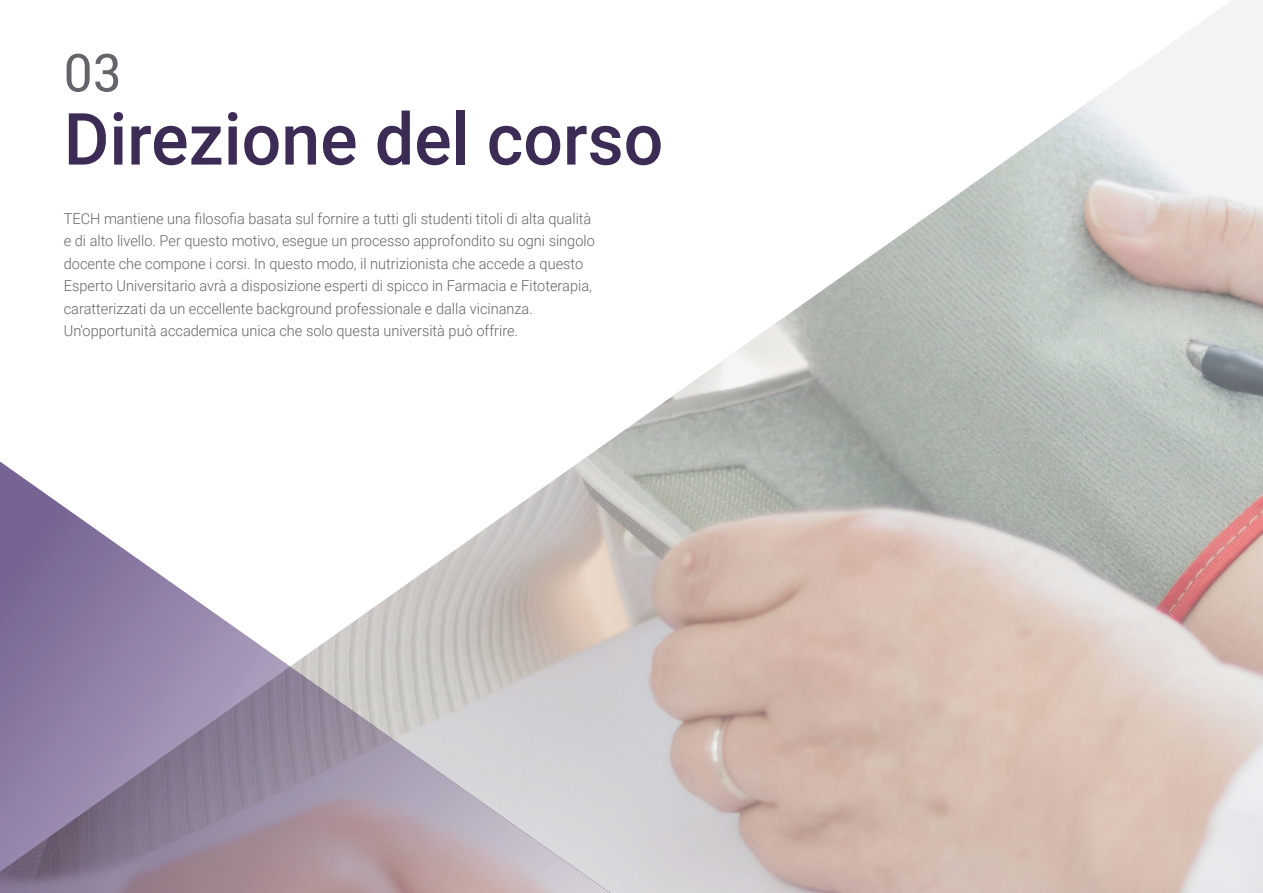
<style>
.page{position:relative;width:1263px;height:893px;background:#fff}
.page>*{position:absolute;margin:0;border:0;box-sizing:border-box;transform-origin:0 0}
.Portadilla{font:500 72px "Roboto";color:#3b2b55}
.t1{font:52.5px "Roboto";color:#63656a}
.t2{font:300 15px/22.5px "Roboto";color:#63656a}
</style>
<div class="page">
<img style="left:602px;top:0;width:661px;height:893px">
<svg style="left:0;top:446px;width:640px;height:447px"></svg>
<p class="t1" style="left:64px;top:36px;width:59px">03</p>
<p class="Portadilla" style="left:64px;top:89px;width:601px">Direzione del corso</p>
<p class="t2" style="left:64px;top:207px;width:533px">TECH mantiene una filosofia basata sul fornire a tutti gli studenti titoli di alta qualità e di alto livello. Per questo motivo, esegue un processo approfondito su ogni singolo docente che compone i corsi. In questo modo, il nutrizionista che accede a questo Esperto Universitario avrà a disposizione esperti di spicco in Farmacia e Fitoterapia, caratterizzati da un eccellente background professionale e dalla vicinanza.<br>Un'opportunità accademica unica che solo questa università può offrire.</p>
</div>
